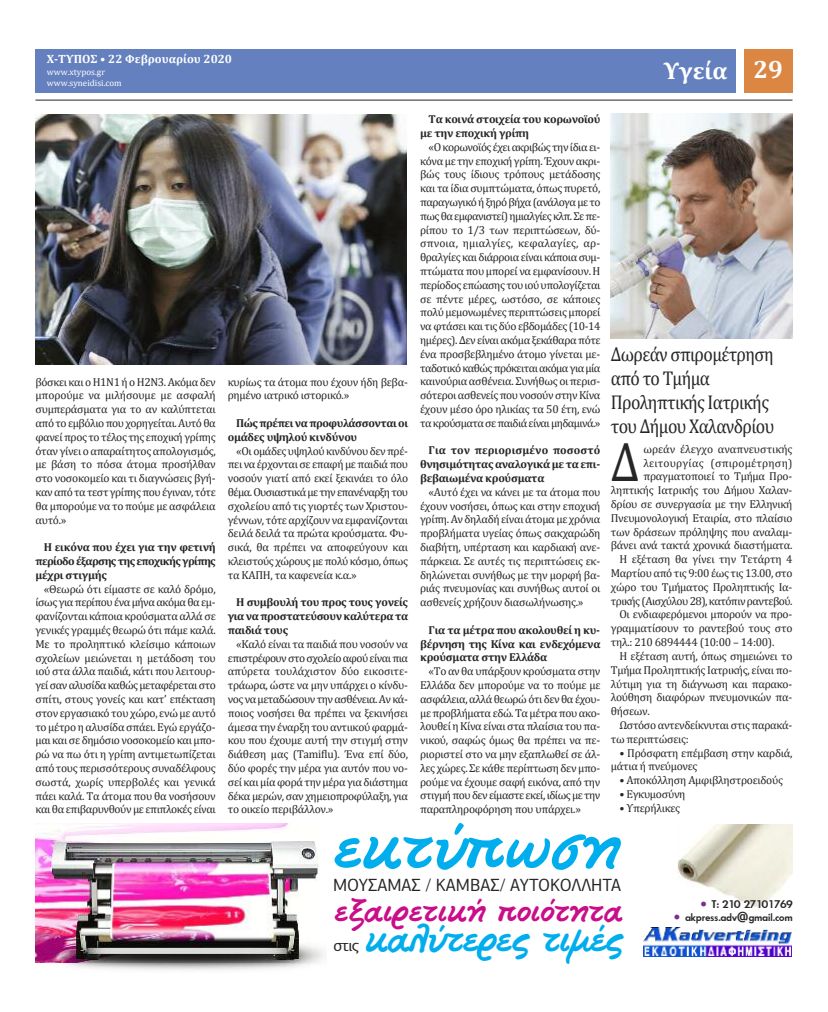
<style>
.page{position:relative;width:828px;height:1012px;background:#fff}
.page>*{position:absolute;margin:0;border:0;box-sizing:border-box;transform-origin:0 0}
.t1{font:57.4px "PF Free Script";color:#00aded;scale:1.06 1}
.t2{font:54.9px "Cambria";color:#272627;scale:.88 1}
.t3{font:33.8px "PF Free Script";letter-spacing:-.025em;color:#00aded;scale:1.04 1}
.t4{font:28.7px "PF Free Script";color:#ca0d89;scale:1.04 1}
.t5{font:700 24px "Cambria";color:#fff}
.t6{font:20px/24px "Cambria";letter-spacing:-.035em;color:#272627;scale:.89 1}
.t7{font:17.8px "PF Agora Sans Pro";color:#272627}
.t8{font:12.4px "UB Future Bold";letter-spacing:-.025em;color:#272627;scale:1.04 1}
.t9{font:700 12px "Cambria";color:#fff}
.t10{font:11.5px/13.8px "Cambria";letter-spacing:-.025em;color:#272627;text-align:justify}
.t11{font:700 11.5px/13.8px "Cambria";letter-spacing:-.025em;color:#272627;text-align:justify}
.t12{font:11.5px "Cambria";letter-spacing:-.045em;color:#272627}
.t13{font:11.5px "Cambria";letter-spacing:.015em;color:#272627}
.t14{font:11.5px "Cambria";letter-spacing:-.005em;color:#272627}
.t15{font:9px/10.8px "Cambria";color:#fff}
.s1{font-size:25px}
.s2{color:#7d2d8c}
.s3{font-family:"Tahoma";font-weight:700}
.s4{font-family:"PF Agora Sans Pro";font-size:16.4px;color:#272627}
</style>
<div class="page">
<div style="left:744px;top:50px;width:48px;height:43px;background:#dc8644"></div>
<div style="left:35px;top:50px;width:701px;height:43px;background:#6480be"></div>
<hr style="left:35px;top:100px;width:757px;height:1px;background:#272627">
<img style="left:611px;top:113px;width:181px;height:225px">
<img style="left:35px;top:823px;width:254px;height:140px">
<img style="left:678px;top:824px;width:114px;height:83px">
<img style="left:43px;top:833px;width:281px;height:137px">
<img style="left:643px;top:928px;width:148px;height:29px">
<img style="left:35px;top:115px;width:371px;height:250px">
<p class="t9" style="left:47px;top:52px;width:187px">χ-ΤυΠοΣ • 22 Φεβρουαρίου 2020</p>
<p class="t15" style="left:47px;top:67px;width:77px">www.xtypos.gr www.syneidisi.com</p>
<h3 class="t5" style="left:663px;top:56px;width:121px">υγεία <span class="s1">29</span></h3>
<p class="t10" style="left:35px;top:374px;width:182px">βόσκει και ο Η1Ν1 ή ο Η2Ν3. Ακόμα δεν μπορούμε να μιλήσουμε με ασφαλή συμπεράσματα για το αν καλύπτεται από το εμβόλιο που χορηγείται. Αυτό θα φανεί προς το τέλος της εποχική γρίπης όταν γίνει ο απαραίτητος απολογισμός, με βάση το πόσα άτομα προσήλθαν στο νοσοκομείο και τι διαγνώσεις βγή&shy;καν από τα τεστ γρίπης που έγιναν, τότε θα μπορούμε να το πούμε με ασφάλεια αυτό.»</p>
<p class="t11" style="left:35px;top:540px;width:182px;text-indent:9px">Η εικόνα που έχει για την φετινή περίοδο έξαρσης της εποχικής γρίπης μέχρι στιγμής</p>
<p class="t10" style="left:35px;top:581px;width:182px;text-indent:9px">«Θεωρώ ότι είμαστε σε καλό δρόμο, ίσως για περίπου ένα μήνα ακόμα θα εμ&shy;φανίζονται κάποια κρούσματα αλλά σε γενικές γραμμές θεωρώ ότι πάμε καλά.<br>Με το προληπτικό κλείσιμο κάποιων σχολείων μειώνεται η μετάδοση του ιού στα άλλα παιδιά, κάτι που λειτουρ&shy;γεί σαν αλυσίδα καθώς μεταφέρεται στο σπίτι, στους γονείς και κατ’ επέκταση στον εργασιακό του χώρο, ενώ με αυτό το μέτρο η αλυσίδα σπάει. Εγώ εργάζο&shy;μαι και σε δημόσιο νοσοκομείο και μπο&shy;ρώ να πω ότι η γρίπη αντιμετωπίζεται από τους περισσότερους συναδέλφους σωστά, χωρίς υπερβολές και γενικά πάει καλά. Τα άτομα που θα νοσήσουν και θα επιβαρυνθούν με επιπλοκές είναι</p>
<p class="t11" style="left:420px;top:112px;width:182px;text-indent:9px">Τα κοινά στοιχεία του κορωνοϊού με την εποχική γρίπη</p>
<p class="t10" style="left:420px;top:140px;width:182px;text-indent:9px">«Ο κορωνοϊός έχει ακριβώς την ίδια ει&shy;κόνα με την εποχική γρίπη. Έχουν ακρι&shy;βώς τους ίδιους τρόπους μετάδοσης και τα ίδια συμπτώματα, όπως πυρετό, παραγωγικό ή ξηρό βήχα (ανάλογα με το πως θα εμφανιστεί) ημιαλγίες κλπ. Σε πε&shy;ρίπου το 1/3 των περιπτώσεων, δύ&shy;σπνοια, ημιαλγίες, κεφαλαγίες, αρ&shy;θραλγίες και διάρροια είναι κάποια συμ&shy;πτώματα που μπορεί να εμφανίσουν. Η περίοδος επώασης του ιού υπολογίζεται σε πέντε μέρες, ωστόσο, σε κάποιες πολύ μεμονωμένες περιπτώσεις μπορεί να φτάσει και τις δύο εβδομάδες (10-14 ημέρες). Δεν είναι ακόμα ξεκάθαρα πότε ένα προσβεβλημένο άτομο γίνεται με&shy;ταδοτικό καθώς πρόκειται ακόμα για μία καινούρια ασθένεια. Συνήθως οι περισ&shy;σότεροι ασθενείς που νοσούν στην Κίνα έχουν μέσο όρο ηλικίας τα 50 έτη, ενώ τα κρούσματα σε παιδιά είναι μηδαμινά.»</p>
<p class="t11" style="left:420px;top:443px;width:182px;text-indent:9px">Για τον περιορισμένο ποσοστό θνησιμότητας αναλογικά με τα επι&shy;βεβαιωμένα κρούσματα</p>
<p class="t10" style="left:420px;top:485px;width:182px;text-indent:9px">«Αυτό έχει να κάνει με τα άτομα που έχουν νοσήσει, όπως και στην εποχική γρίπη. Αν δηλαδή είναι άτομα με χρόνια προβλήματα υγείας όπως σακχαρώδη διαβήτη, υπέρταση και καρδιακή ανε&shy;πάρκεια. Σε αυτές τις περιπτώσεις εκ&shy;δηλώνεται συνήθως με την μορφή βα&shy;ριάς πνευμονίας και συνήθως αυτοί οι ασθενείς χρήζουν διασωλήνωσης.»</p>
<p class="t11" style="left:420px;top:623px;width:182px;text-indent:9px">Για τα μέτρα που ακολουθεί η κυ&shy;βέρνηση της Κίνα και ενδεχόμενα κρούσματα στην Ελλάδα</p>
<p class="t10" style="left:420px;top:664px;width:182px;text-indent:9px">«Το αν θα υπάρξουν κρούσματα στην Ελλάδα δεν μπορούμε να το πούμε με ασφάλεια, αλλά θεωρώ ότι δεν θα έχου&shy;με προβλήματα εδώ. Τα μέτρα που ακο&shy;λουθεί η Κίνα είναι στα πλαίσια του πα&shy;νικού, σαφώς όμως θα πρέπει να πε&shy;ριοριστεί στο να μην εξαπλωθεί σε άλ&shy;λες χώρες. Σε κάθε περίπτωση δεν μπο&shy;ρούμε να έχουμε σαφή εικόνα, από την στιγμή που δεν είμαστε εκεί, ιδίως με την παραπληροφόρηση που υπάρχει.»</p>
<h1 class="t1" style="left:335px;top:814px;width:272px">εκτύπωση</h1>
<h3 class="t7" style="left:333px;top:878px;width:289px">ΜΟΥΣΑΜΑΣ / ΚΑMΒΑΣ/ ΑΥΤΟΚΟΛΛΗΤΑ</h3>
<h3 class="t4" style="left:335px;top:895px;width:278px">εξαιρετική ποιότητα</h3>
<h3 class="t6" style="left:611px;top:341px;width:185px">Δωρεάν σπιρομέτρηση από το Τμήμα<br>Προληπτικής Ιατρικής του Δήμου Χαλανδρίου</h3>
<p class="t10" style="left:228px;top:374px;width:182px">κυρίως τα άτομα που έχουν ήδη βεβα&shy;ρημένο ιατρικό ιστορικό.»</p>
<p class="t11" style="left:228px;top:416px;width:182px;text-indent:9px">Πώς πρέπει να προφυλάσσονται οι ομάδες υψηλού κινδύνου</p>
<p class="t10" style="left:228px;top:443px;width:182px;text-indent:9px">«Οι ομάδες υψηλού κινδύνου δεν πρέ&shy;πει να έρχονται σε επαφή με παιδιά που νοσούν γιατί από εκεί ξεκινάει το όλο θέμα. Ουσιαστικά με την επανέναρξη του σχολείου από τις γιορτές των Χριστου&shy;γέννων, τότε αρχίζουν να εμφανίζονται δειλά δειλά τα πρώτα κρούσματα. Φυ&shy;σικά, θα πρέπει να αποφεύγουν και κλειστούς χώρους με πολύ κόσμο, όπως τα ΚΑΠΗ, τα καφενεία κ.α.»</p>
<p class="t11" style="left:228px;top:595px;width:182px;text-indent:9px">Η συμβουλή του προς τους γονείς για να προστατεύσουν καλύτερα τα παιδιά τους</p>
<p class="t10" style="left:228px;top:637px;width:182px;text-indent:9px">«Καλό είναι τα παιδιά που νοσούν να επιστρέφουν στο σχολείο αφού είναι πια απύρετα τουλάχιστον δύο εικοσιτε&shy;τράωρα, ώστε να μην υπάρχει ο κίνδυ&shy;νος να μεταδώσουν την ασθένεια. Αν κά&shy;ποιος νοσήσει θα πρέπει να ξεκινήσει άμεσα την έναρξη του αντιικού φαρμά&shy;κου που έχουμε αυτή την στιγμή στην διάθεση μας (Tamiflu). Ένα επί δύο, δύο φορές την μέρα για αυτόν που νο&shy;σεί και μία φορά την μέρα για διάστημα δέκα μερών, σαν χημειοπροφύλαξη, για το οικείο περιβάλλον.»</p>
<h2 class="t2" style="left:611px;top:429px;width:34px">Δ</h2>
<p class="t14" style="left:643px;top:442px;width:151px">ωρεάν έλεγχο αναπνευστικής</p>
<p class="t13" style="left:643px;top:456px;width:151px">λειτουργίας (σπιρομέτρηση)</p>
<p class="t10" style="left:643px;top:469px;width:150px">πραγματοποιεί το Τμήμα Προ-</p>
<p class="t10" style="left:611px;top:483px;width:183px">ληπτικής Ιατρικής του Δήμου Χαλαν-</p>
<p class="t10" style="left:611px;top:497px;width:183px">δρίου σε συνεργασία με την Ελληνική</p>
<p class="t10" style="left:611px;top:511px;width:183px">Πνευμονολογική Εταιρία, στο πλαίσιο</p>
<p class="t10" style="left:611px;top:525px;width:183px">των δράσεων πρόληψης που αναλαμ-</p>
<p class="t10" style="left:611px;top:538px;width:183px">βάνει ανά τακτά χρονικά διαστήματα.</p>
<p class="t10" style="left:619px;top:552px;width:175px">Η εξέταση θα γίνει την Τετάρτη 4</p>
<p class="t10" style="left:611px;top:566px;width:183px">Μαρτίου από τις 9:00 έως τις 13.00, στο</p>
<p class="t10" style="left:611px;top:580px;width:183px">χώρο του Τμήματος Προληπτικής Ια-</p>
<p class="t12" style="left:611px;top:594px;width:183px">τρικής (Αισχύλου 28), κατόπιν ραντεβού.</p>
<p class="t10" style="left:619px;top:607px;width:174px">Οι ενδιαφερόμενοι μπορούν να προ-</p>
<p class="t10" style="left:611px;top:621px;width:183px">γραμματίσουν το ραντεβού τους στο</p>
<p class="t10" style="left:611px;top:635px;width:165px">τηλ.: 210 6894444 (10:00 – 14:00).</p>
<p class="t10" style="left:619px;top:649px;width:175px">Η εξέταση αυτή, όπως σημειώνει το</p>
<p class="t10" style="left:611px;top:663px;width:183px">Τμήμα Προληπτικής Ιατρικής, είναι πο-</p>
<p class="t10" style="left:611px;top:676px;width:183px">λύτιμη για τη διάγνωση και παρακο-</p>
<p class="t10" style="left:611px;top:690px;width:183px">λούθηση διαφόρων πνευμονικών πα-</p>
<p class="t10" style="left:611px;top:704px;width:41px">θήσεων.</p>
<p class="t10" style="left:619px;top:718px;width:174px">ωστόσο αντενδείκνυται στις παρακά-</p>
<p class="t10" style="left:611px;top:732px;width:80px">τω περιπτώσεις:</p>
<p class="t10" style="left:611px;top:745px;width:183px;text-indent:9px">• Πρόσφατη επέμβαση στην καρδιά, μάτια ή πνεύμονες</p>
<p class="t10" style="left:619px;top:773px;width:165px">• Αποκόλληση Αμφιβληστροειδούς</p>
<p class="t10" style="left:619px;top:787px;width:68px">• Εγκυμοσύνη</p>
<p class="t10" style="left:619px;top:801px;width:62px">• Υπερήλικες</p>
<p class="t8" style="left:699px;top:898px;width:91px"><span class="s2">•</span> Τ: 210 27101769</p>
<p class="t8" style="left:672px;top:911px;width:117px"><span class="s2">•</span> akpress.adv<span class="s3">@</span>gmail.com</p>
<h3 class="t3" style="left:333px;top:919px;width:280px"><span class="s4">στις</span> καλύτερες τιμές</h3>
</div>
